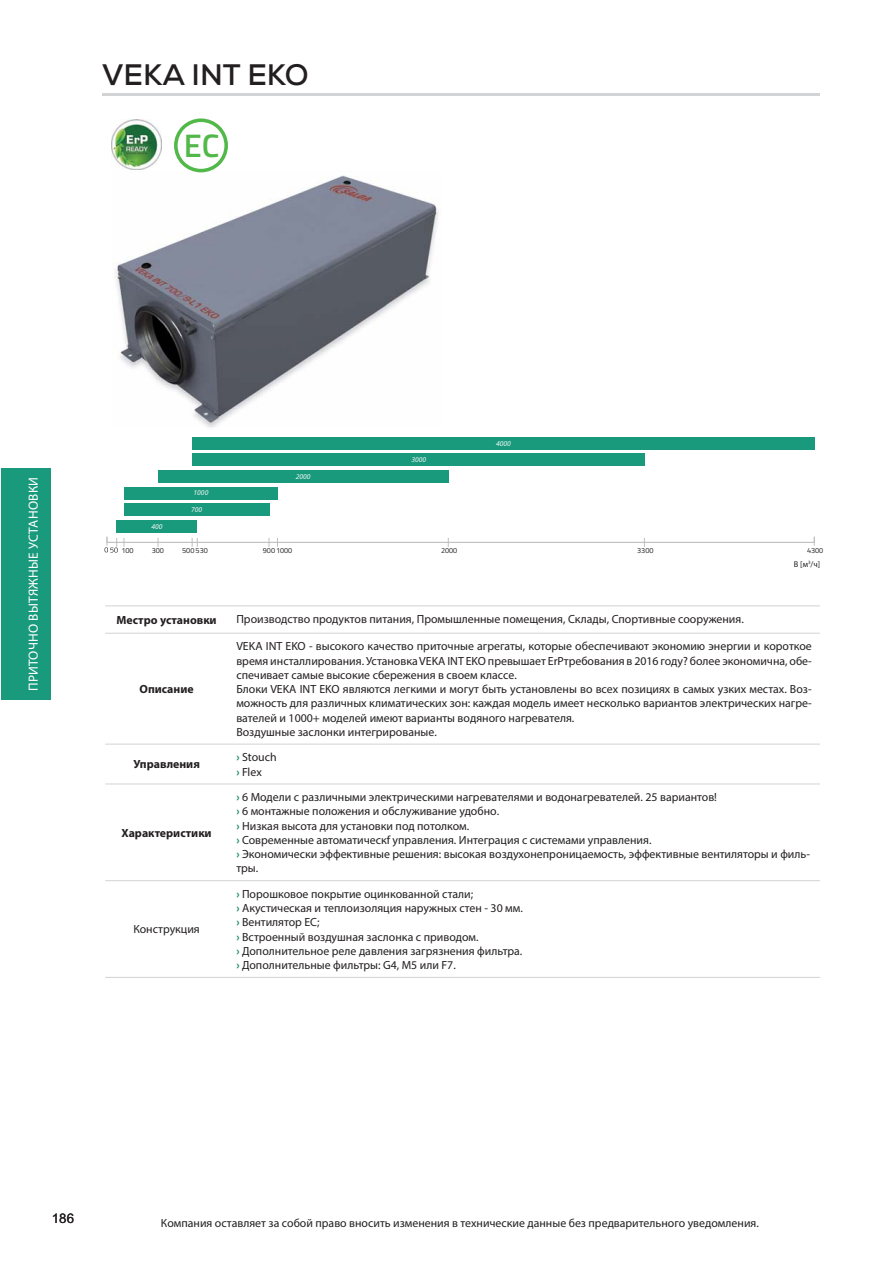
<style>
.page{position:relative;width:893px;height:1263px;background:#fff}
.page>*{position:absolute;margin:0;border:0;box-sizing:border-box;transform-origin:0 0}
.t1{font:600 32.55px "Titillium";color:#51b849}
.t2{font:700 29.55px "Nexa";color:#231f20}
.t3{font:13.35px "Myriad Pro";letter-spacing:.02em;color:#fff}
.t4{font:13.35px "Arial";color:#231f20}
.t5{font:11.85px/14.2px "Myriad Pro";color:#231f20}
.t6{font:700 11.85px "Myriad Pro";color:#231f20}
.t7{font:8.4px "Myriad Pro";color:#231f20}
.t8{font:7.35px "Titillium";color:#231f20}
.t9{font:italic 6.75px "Open Sans";color:#fff}
.s1{font-weight:700;color:#178e6e}
</style>
<div class="page">
<div style="left:2px;top:468px;width:49px;height:232px;background:#1a9a7d"></div>
<hr style="left:102px;top:94px;width:718px;height:2px;background:#d2d3d4">
<img style="left:114px;top:176px;width:325px;height:250px">
<hr style="left:105px;top:606px;width:715px;height:1px;background:#d2d3d4">
<hr style="left:105px;top:633px;width:715px;height:1px;background:#d2d3d4">
<hr style="left:105px;top:744px;width:715px;height:1px;background:#d2d3d4">
<hr style="left:105px;top:784px;width:715px;height:1px;background:#d2d3d4">
<hr style="left:105px;top:880px;width:715px;height:1px;background:#d2d3d4">
<hr style="left:105px;top:977px;width:715px;height:1px;background:#d2d3d4">
<img style="left:112px;top:120px;width:49px;height:50px">
<svg style="left:174px;top:118px;width:54px;height:54px"></svg>
<div style="left:116px;top:520px;width:81px;height:13px;background:#1a9a7d"></div>
<div style="left:124px;top:503px;width:145px;height:13px;background:#1a9a7d"></div>
<div style="left:124px;top:487px;width:154px;height:12px;background:#1a9a7d"></div>
<div style="left:158px;top:470px;width:290px;height:13px;background:#1a9a7d"></div>
<div style="left:192px;top:454px;width:453px;height:12px;background:#1a9a7d"></div>
<div style="left:192px;top:437px;width:623px;height:12px;background:#1a9a7d"></div>
<div style="left:107px;top:536px;width:708px;height:7px;border:1px solid #bcbdbf"></div>
<svg style="left:192px;top:538px;width:6px;height:9px"></svg>
<svg style="left:104px;top:537px;width:20px;height:16px"></svg>
<h2 class="t2" style="left:102px;top:57px;width:208px">VEKA INT EKO</h2>
<h1 class="t1" style="left:184px;top:126px;width:37px">EC</h1>
<p class="t3" style="left:25px;top:691px;width:216px;rotate:-90deg">ПРИТОЧНО ВЫТЯЖНЫЕ УСТАНОВКИ</p>
<p class="t9" style="left:151px;top:522px;width:13px">400</p>
<p class="t9" style="left:194px;top:489px;width:16px">1000</p>
<p class="t9" style="left:191px;top:506px;width:13px">700</p>
<p class="t9" style="left:296px;top:473px;width:16px">2000</p>
<p class="t9" style="left:411px;top:456px;width:16px">3000</p>
<p class="t9" style="left:496px;top:439px;width:16px">4000</p>
<p class="t8" style="left:121px;top:546px;width:14px">100</p>
<p class="t8" style="left:152px;top:546px;width:14px">300</p>
<p class="t8" style="left:182px;top:546px;width:27px">500 530</p>
<p class="t8" style="left:263px;top:546px;width:31px">900 1000</p>
<p class="t8" style="left:441px;top:546px;width:18px">2000</p>
<p class="t8" style="left:637px;top:546px;width:18px">3300</p>
<p class="t8" style="left:807px;top:546px;width:18px">4300</p>
<p class="t6" style="left:117px;top:613px;width:102px">Местро установки</p>
<p class="t5" style="left:236px;top:612px;width:509px">Производство продуктов питания, Промышленные помещения, Склады, Спортивные сооружения.</p>
<p class="t7" style="left:794px;top:559px;width:28px">В [м<sup>3</sup>/ч]</p>
<p class="t6" style="left:139px;top:682px;width:56px">Описание</p>
<p class="t5" style="left:236px;top:639px;width:577px">VEKA INT EKO - высокого качество приточные агрегаты, которые обеспечивают экономию энергии и короткое время инсталлирования. Установка VEKA INT EKO превышает ErPтребования в 2016 году? более экономична, обе&shy;спечивает самые высокие сбережения в своем классе.<br>Блоки VEKA INT EKO являются легкими и могут быть установлены во всех позициях в самых узких местах. Воз&shy;можность для различных климатических зон: каждая модель имеет несколько вариантов электрических нагре&shy;вателей и 1000+ моделей имеют варианты водяного нагревателя.<br>Воздушные заслонки интегрированые.</p>
<p class="t6" style="left:133px;top:757px;width:68px">Управления</p>
<p class="t5" style="left:236px;top:750px;width:42px"><span class="s1">›</span> Stouch <span class="s1">›</span> Flex</p>
<p class="t6" style="left:122px;top:826px;width:92px">Характеристики</p>
<p class="t5" style="left:133px;top:922px;width:68px">Конструкция</p>
<p class="t5" style="left:236px;top:790px;width:575px"><span class="s1">›</span> 6 Модели с различными электрическими нагревателями и водонагревателей. 25 вариантов!<br><span class="s1">›</span> 6 монтажные положения и обслуживание удобно.<br><span class="s1">›</span> Низкая высота для установки под потолком.<br><span class="s1">›</span> Современные автоматическf управления. Интеграция с системами управления.<br><span class="s1">›</span> Экономически эффективные решения: высокая воздухонепроницаемость, эффективные вентиляторы и филь&shy;тры.</p>
<p class="t5" style="left:236px;top:887px;width:288px"><span class="s1">›</span> Порошковое покрытие оцинкованной стали;<br><span class="s1">›</span> Акустическая и теплоизоляция наружных стен - 30 мм. <span class="s1">›</span> Вентилятор EC;<br><span class="s1">›</span> Встроенный воздушная заслонка с приводом.<br><span class="s1">›</span> Дополнительное реле давления загрязнения фильтра. <span class="s1">›</span> Дополнительные фильтры: G4, M5 или F7.</p>
<p class="t4" style="left:52px;top:1210px;width:24px">186</p>
<p class="t5" style="left:161px;top:1215px;width:599px">Компания оставляет за собой право вносить изменения в технические данные без предварительного уведомления.</p>
</div>
